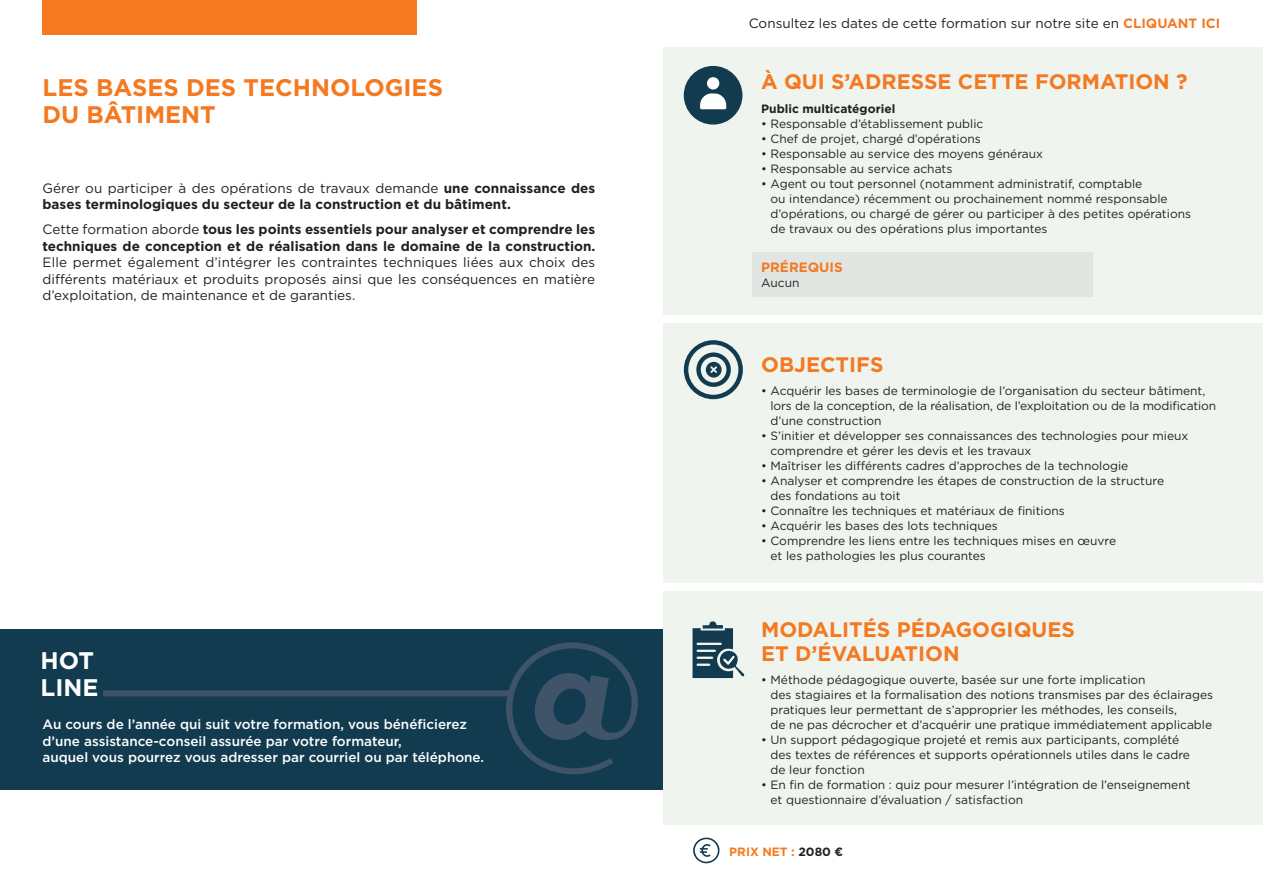
<style>
.page{position:relative;width:1263px;height:893px;background:#fff}
.page>*{position:absolute;margin:0;border:0;box-sizing:border-box;transform-origin:0 0}
.t1{font:700 24px/27px "Gotham";color:#f47921}
.t2{font:700 24px/27px "Gotham";color:#fff}
.t3{font:700 21px "Gotham";color:#f47921}
.t4{font:13.5px/16.5px "Gotham";color:#231f20;text-align:justify}
.t5{font:500 13.5px/16.5px "Gotham";color:#fff}
.t6{font:700 13.5px/16.5px "Gotham";color:#231f20}
.t7{font:700 13.5px "Gotham";color:#f47921}
.t8{font:12px/15px "Gotham";color:#231f20}
.t9{font:700 12px "Gotham";color:#231f20}
.t10{font:700 12px "Gotham";color:#f47921}
.s1{font-weight:400}
.s2{font-weight:700}
.s3{font-weight:700;color:#f47921}
.s4{color:#231f20}
</style>
<div class="page">
<div style="left:43px;top:0;width:374px;height:34px;background:#f47921"></div>
<div style="left:663px;top:323px;width:600px;height:260px;background:#eff4ee"></div>
<div style="left:663px;top:47px;width:600px;height:268px;background:#eff4ee"></div>
<svg style="left:684px;top:340px;width:59px;height:59px"></svg>
<div style="left:684px;top:66px;width:58px;height:59px;background:#133b50;border-radius:50%"></div>
<svg style="left:700px;top:93px;width:26px;height:16px"></svg>
<div style="left:707px;top:77px;width:12px;height:13px;background:#fff;border-radius:50%"></div>
<div style="left:753px;top:252px;width:340px;height:44px;background:#e1e6e2"></div>
<svg style="left:693px;top:837px;width:27px;height:26px"></svg>
<div style="left:0;top:629px;width:674px;height:160px;background:#133b50"></div>
<svg style="left:506px;top:642px;width:132px;height:132px"></svg>
<div style="left:103px;top:690px;width:409px;height:6px;background:#3f5468"></div>
<div style="left:663px;top:591px;width:600px;height:234px;background:#eff4ee"></div>
<svg style="left:692px;top:621px;width:52px;height:57px"></svg>
<p class="t1" style="left:43px;top:74px;width:402px">LES BASES DES TECHNOLOGIES<br>DU BÂTIMENT</p>
<p class="t6" style="left:43px;top:179px;width:554px"><span class="s1">Gérer ou participer à des opérations de travaux demande</span> une connaissance des bases terminologiques du secteur de la construction et du bâtiment.</p>
<p class="t4" style="left:43px;top:221px;width:554px">Cette formation aborde <span class="s2">tous les points essentiels pour analyser et comprendre les techniques de conception et de réalisation dans le domaine de la construction.<br></span>Elle permet également d’intégrer les contraintes techniques liées aux choix des différents matériaux et produits proposés ainsi que les conséquences en matière d’exploitation, de maintenance et de garanties.</p>
<p class="t2" style="left:41px;top:647px;width:59px">HOT<br>LINE</p>
<p class="t5" style="left:43px;top:716px;width:426px">Au cours de l’année qui suit votre formation, vous bénéficierez</p>
<p class="t5" style="left:43px;top:732px;width:443px">d’une assistance-conseil assurée par votre formateur,<br>auquel vous pourrez vous adresser par courriel ou par téléphone.</p>
<p class="t4" style="left:749px;top:14px;width:473px">Consultez les dates de cette formation sur notre site en <span class="s3">CLIQUANT ICI</span></p>
<p class="t3" style="left:761px;top:68px;width:428px">À QUI S’ADRESSE CETTE FORMATION ?</p>
<p class="t9" style="left:761px;top:100px;width:136px">Public multicatégoriel</p>
<p class="t8" style="left:761px;top:116px;width:224px">• Responsable d’établissement public</p>
<p class="t8" style="left:761px;top:131px;width:221px">• Chef de projet, chargé d’opérations</p>
<p class="t8" style="left:761px;top:146px;width:283px">• Responsable au service des moyens généraux</p>
<p class="t8" style="left:761px;top:161px;width:193px">• Responsable au service achats</p>
<p class="t8" style="left:770px;top:176px;width:422px;text-indent:-9px">• Agent ou tout personnel (notamment administratif, comptable<br>ou intendance) récemment ou prochainement nommé responsable d’opérations, ou chargé de gérer ou participer à des petites opérations de travaux ou des opérations plus importantes</p>
<p class="t7" style="left:761px;top:258px;width:83px">PRÉREQUIS</p>
<p class="t8" style="left:761px;top:275px;width:40px">Aucun</p>
<p class="t3" style="left:761px;top:351px;width:124px">OBJECTIFS</p>
<p class="t8" style="left:770px;top:383px;width:447px;text-indent:-9px">• Acquérir les bases de terminologie de l’organisation du secteur bâtiment, lors de la conception, de la réalisation, de l’exploitation ou de la modification d’une construction</p>
<p class="t8" style="left:770px;top:428px;width:419px;text-indent:-9px">• S’initier et développer ses connaissances des technologies pour mieux comprendre et gérer les devis et les travaux</p>
<p class="t8" style="left:761px;top:458px;width:369px">• Maîtriser les différents cadres d’approches de la technologie</p>
<p class="t8" style="left:770px;top:473px;width:395px;text-indent:-9px">• Analyser et comprendre les étapes de construction de la structure des fondations au toit</p>
<p class="t8" style="left:761px;top:503px;width:305px">• Connaître les techniques et matériaux de finitions</p>
<p class="t8" style="left:761px;top:518px;width:238px">• Acquérir les bases des lots techniques</p>
<p class="t8" style="left:770px;top:533px;width:347px;text-indent:-9px">• Comprendre les liens entre les techniques mises en œuvre et les pathologies les plus courantes</p>
<p class="t3" style="left:761px;top:615px;width:315px">MODALITÉS PÉDAGOGIQUES</p>
<p class="t3" style="left:761px;top:639px;width:200px">ET D’ÉVALUATION</p>
<p class="t8" style="left:770px;top:672px;width:444px;text-indent:-9px">• Méthode pédagogique ouverte, basée sur une forte implication<br>des stagiaires et la formalisation des notions transmises par des éclairages pratiques leur permettant de s’approprier les méthodes, les conseils,<br>de ne pas décrocher et d’acquérir une pratique immédiatement applicable</p>
<p class="t8" style="left:770px;top:732px;width:421px;text-indent:-9px">• Un support pédagogique projeté et remis aux participants, complété des textes de références et supports opérationnels utiles dans le cadre de leur fonction</p>
<p class="t8" style="left:770px;top:777px;width:422px;text-indent:-9px">• En fin de formation : quiz pour mesurer l’intégration de l’enseignement et questionnaire d’évaluation / satisfaction</p>
<p class="t10" style="left:729px;top:844px;width:115px">PRIX NET : <span class="s4">2080 €</span></p>
</div>
